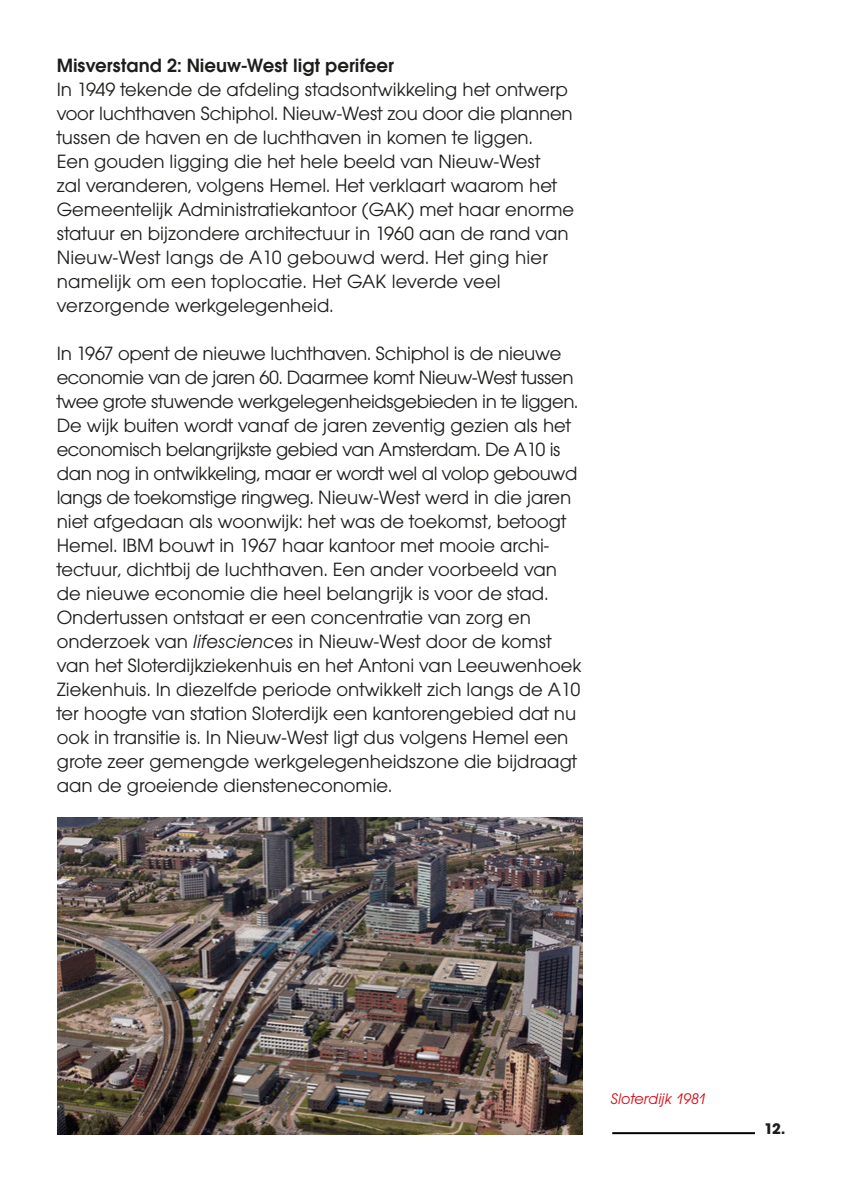
<style>
.page{position:relative;width:842px;height:1191px;background:#fff}
.page>*{position:absolute;margin:0;border:0;box-sizing:border-box;transform-origin:0 0}
.t1{font:20px/24px "Avant Gar Got Itc T";color:#1d1d1b}
.t2{font:600 20px "Avant Gar Got Itc T";color:#1d1d1b}
.t3{font:16px "Avant Gar Got Itc T Book Obli";color:#dc0a14}
.t4{font:700 16px "Avant Gar Got Itc T";color:#1d1d1b}
.s1{font-family:"Avant Gar Got Itc T Book Obli"}
</style>
<div class="page">
<hr style="left:612px;top:1132px;width:143px;height:2px;background:#000">
<img style="left:58px;top:818px;width:525px;height:316px">
<p class="t2" style="left:57px;top:54px;width:339px">Misverstand 2: Nieuw-West ligt perifeer</p>
<p class="t1" style="left:57px;top:77px;width:519px">In 1949 tekende de afdeling stadsontwikkeling het ontwerp voor luchthaven Schiphol. Nieuw-West zou door die plannen tussen de haven en de luchthaven in komen te liggen.<br>Een gouden ligging die het hele beeld van Nieuw-West<br>zal veranderen, volgens Hemel. Het verklaart waarom het Gemeentelijk Administratiekantoor (GAK) met haar enorme statuur en bijzondere architectuur in 1960 aan de rand van Nieuw-West langs de A10 gebouwd werd. Het ging hier namelijk om een toplocatie. Het GAK leverde veel</p>
<p class="t1" style="left:57px;top:293px;width:278px">verzorgende werkgelegenheid.</p>
<p class="t1" style="left:57px;top:341px;width:526px">In 1967 opent de nieuwe luchthaven. Schiphol is de nieuwe economie van de jaren 60. Daarmee komt Nieuw-West tussen twee grote stuwende werkgelegenheidsgebieden in te liggen.<br>De wijk buiten wordt vanaf de jaren zeventig gezien als het economisch belangrijkste gebied van Amsterdam. De A10 is dan nog in ontwikkeling, maar er wordt wel al volop gebouwd langs de toekomstige ringweg. Nieuw-West werd in die jaren niet afgedaan als woonwijk: het was de toekomst, betoogt Hemel. IBM bouwt in 1967 haar kantoor met mooie archi&shy;tectuur, dichtbij de luchthaven. Een ander voorbeeld van de nieuwe economie die heel belangrijk is voor de stad.<br>Ondertussen ontstaat er een concentratie van zorg en onderzoek van <span class="s1">lifesciences</span> in Nieuw-West door de komst van het Sloterdijkziekenhuis en het Antoni van Leeuwenhoek Ziekenhuis. In diezelfde periode ontwikkelt zich langs de A10 ter hoogte van station Sloterdijk een kantorengebied dat nu ook in transitie is. In Nieuw-West ligt dus volgens Hemel een grote zeer gemengde werkgelegenheidszone die bijdraagt aan de groeiende diensteneconomie.</p>
<p class="t3" style="left:611px;top:1090px;width:97px">Sloterdijk 1981</p>
<p class="t4" style="left:764px;top:1118px;width:23px">12.</p>
</div>
